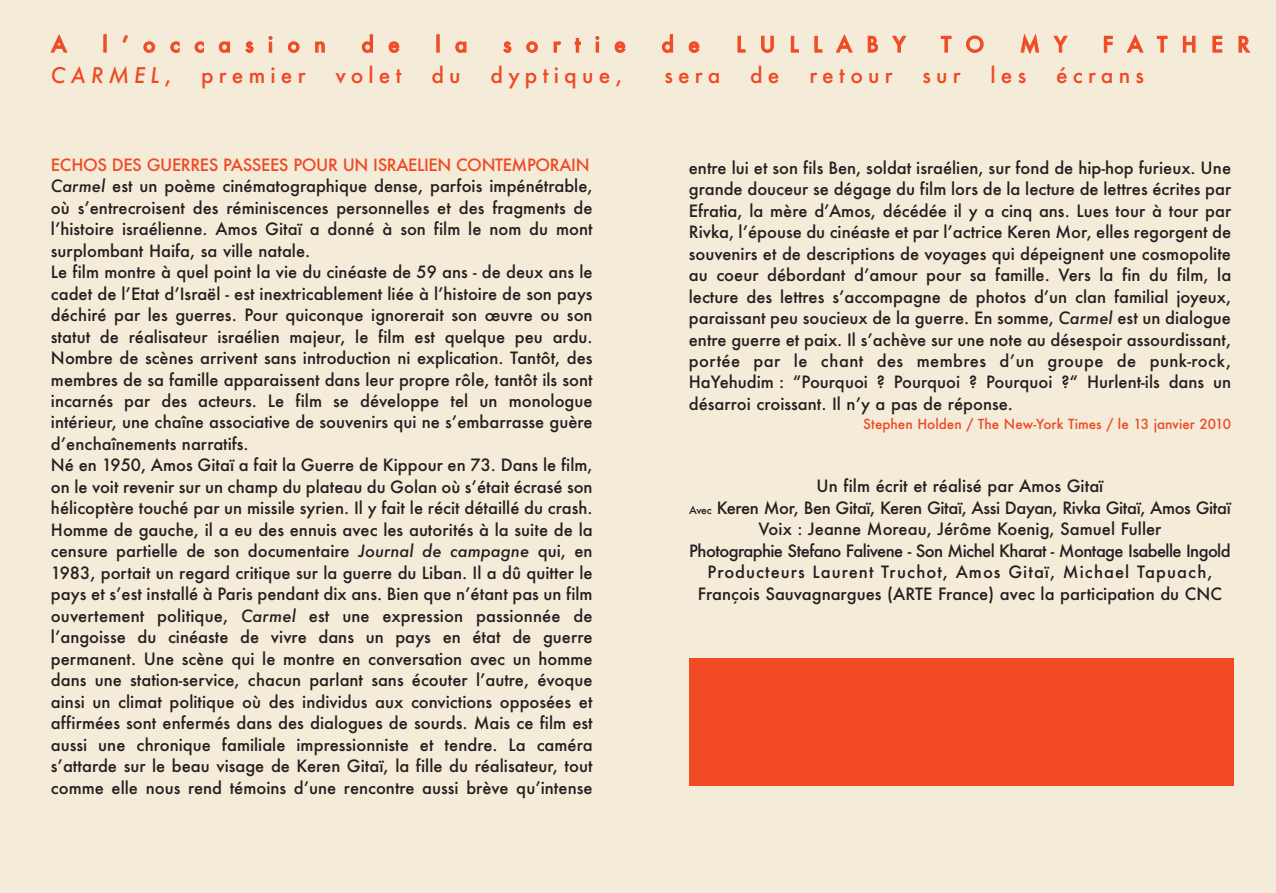
<style>
.page{position:relative;width:1276px;height:893px;background:#fff}
.page>*{position:absolute;margin:0;border:0;box-sizing:border-box;transform-origin:0 0}
.t1{font:500 21px "Futura";letter-spacing:.245em;color:#f04923}
.t2{font:500 21px "Futura";letter-spacing:.68em;color:#f04923}
.t3{font:italic 500 21px "Futura";letter-spacing:.245em;color:#f04923}
.t4{font:500 16.5px/21.5px "Futura";color:#231f20;text-align:justify}
.t5{font:500 13.5px "Futura";color:#f04923}
.s1{font-style:normal}
.s2{color:#f04923}
.s3{font-style:italic}
.s4{font-size:10.5px}
</style>
<div class="page">
<div style="left:0;top:0;width:644px;height:892px;background:#f4ebd9"></div>
<div style="left:638px;top:0;width:638px;height:892px;background:#f4ebd9"></div>
<div style="left:689px;top:657px;width:544px;height:128px;background:#f04923"></div>
<p class="t1" style="left:51px;top:35px;width:17px">A</p>
<p class="t2" style="left:102px;top:35px;width:225px">l’occasion</p>
<p class="t1" style="left:361px;top:35px;width:40px">d e</p>
<p class="t1" style="left:435px;top:35px;width:34px">l a</p>
<p class="t1" style="left:503px;top:35px;width:124px">sortie</p>
<p class="t1" style="left:661px;top:35px;width:40px">d e</p>
<p class="t2" style="left:736px;top:35px;width:171px">LULLABY</p>
<p class="t1" style="left:941px;top:35px;width:45px">T O</p>
<p class="t1" style="left:1020px;top:35px;width:49px">M Y</p>
<p class="t1" style="left:1102px;top:35px;width:149px">FATHER</p>
<p class="t3" style="left:51px;top:66px;width:122px">CARMEL<span class="s1">,</span></p>
<p class="t1" style="left:201px;top:66px;width:106px">premier</p>
<p class="t1" style="left:335px;top:66px;width:68px">volet</p>
<p class="t1" style="left:431px;top:66px;width:31px">du</p>
<p class="t1" style="left:490px;top:66px;width:133px">dyptique,</p>
<p class="t1" style="left:664px;top:66px;width:57px">sera</p>
<p class="t1" style="left:750px;top:66px;width:31px">de</p>
<p class="t1" style="left:809px;top:66px;width:85px">retour</p>
<p class="t1" style="left:922px;top:66px;width:40px">sur</p>
<p class="t1" style="left:990px;top:66px;width:37px">les</p>
<p class="t1" style="left:1056px;top:66px;width:89px">écrans</p>
<p class="t4" style="left:51px;top:155px;width:543px;text-align:left"><span class="s2">ECHOS DES GUERRES PASSEES POUR UN ISRAELIEN CONTEMPORAIN </span><span class="s3">Carmel</span> est un poème cinématographique dense, parfois impénétrable, où s’entrecroisent des réminiscences personnelles et des fragments de l’histoire israélienne. Amos Gitaï a donné à son film le nom du mont surplombant Haifa, sa ville natale.<br>Le film montre à quel point la vie du cinéaste de 59 ans - de deux ans le cadet de l’Etat d’Israël - est inextricablement liée à l’histoire de son pays déchiré par les guerres. Pour quiconque ignorerait son œuvre ou son statut de réalisateur israélien majeur, le film est quelque peu ardu.<br>Nombre de scènes arrivent sans introduction ni explication. Tantôt, des membres de sa famille apparaissent dans leur propre rôle, tantôt ils sont incarnés par des acteurs. Le film se développe tel un monologue intérieur, une chaîne associative de souvenirs qui ne s’embarrasse guère d’enchaînements narratifs.<br>Né en 1950, Amos Gitaï a fait la Guerre de Kippour en 73. Dans le film, on le voit revenir sur un champ du plateau du Golan où s’était écrasé son hélicoptère touché par un missile syrien. Il y fait le récit détaillé du crash.<br>Homme de gauche, il a eu des ennuis avec les autorités à la suite de la censure partielle de son documentaire <span class="s3">Journal de campagne</span> qui, en 1983, portait un regard critique sur la guerre du Liban. Il a dû quitter le pays et s’est installé à Paris pendant dix ans. Bien que n’étant pas un film ouvertement politique, <span class="s3">Carmel</span> est une expression passionnée de l’angoisse du cinéaste de vivre dans un pays en état de guerre permanent. Une scène qui le montre en conversation avec un homme dans une station-service, chacun parlant sans écouter l’autre, évoque ainsi un climat politique où des individus aux convictions opposées et affirmées sont enfermés dans des dialogues de sourds. Mais ce film est aussi une chronique familiale impressionniste et tendre. La caméra s’attarde sur le beau visage de Keren Gitaï, la fille du réalisateur, tout comme elle nous rend témoins d’une rencontre aussi brève qu’intense</p>
<p class="t4" style="left:689px;top:158px;width:544px">entre lui et son fils Ben, soldat israélien, sur fond de hip-hop furieux. Une grande douceur se dégage du film lors de la lecture de lettres écrites par Efratia, la mère d’Amos, décédée il y a cinq ans. Lues tour à tour par Rivka, l’épouse du cinéaste et par l’actrice Keren Mor, elles regorgent de souvenirs et de descriptions de voyages qui dépeignent une cosmopolite au coeur débordant d’amour pour sa famille. Vers la fin du film, la lecture des lettres s’accompagne de photos d’un clan familial joyeux, paraissant peu soucieux de la guerre. En somme, <span class="s3">Carmel</span> est un dialogue entre guerre et paix. Il s’achève sur une note au désespoir assourdissant, portée par le chant des membres d’un groupe de punk-rock, HaYehudim : “Pourquoi ? Pourquoi ? Pourquoi ?“ Hurlent-ils dans un désarroi croissant. Il n’y a pas de réponse.</p>
<p class="t5" style="left:863px;top:417px;width:369px">Stephen Holden / The New-York Times / le 13 janvier 2010</p>
<p class="t4" style="left:689px;top:476px;width:543px;text-align:center">Un film écrit et réalisé par Amos Gitaï<br><span class="s4">Avec</span> Keren Mor, Ben Gitaï, Keren Gitaï, Assi Dayan, Rivka Gitaï, Amos Gitaï Voix : Jeanne Moreau, Jérôme Koenig, Samuel Fuller<br>Photographie Stefano Falivene - Son Michel Kharat - Montage Isabelle Ingold Producteurs Laurent Truchot, Amos Gitaï, Michael Tapuach, François Sauvagnargues (ARTE France) avec la participation du CNC</p>
</div>
